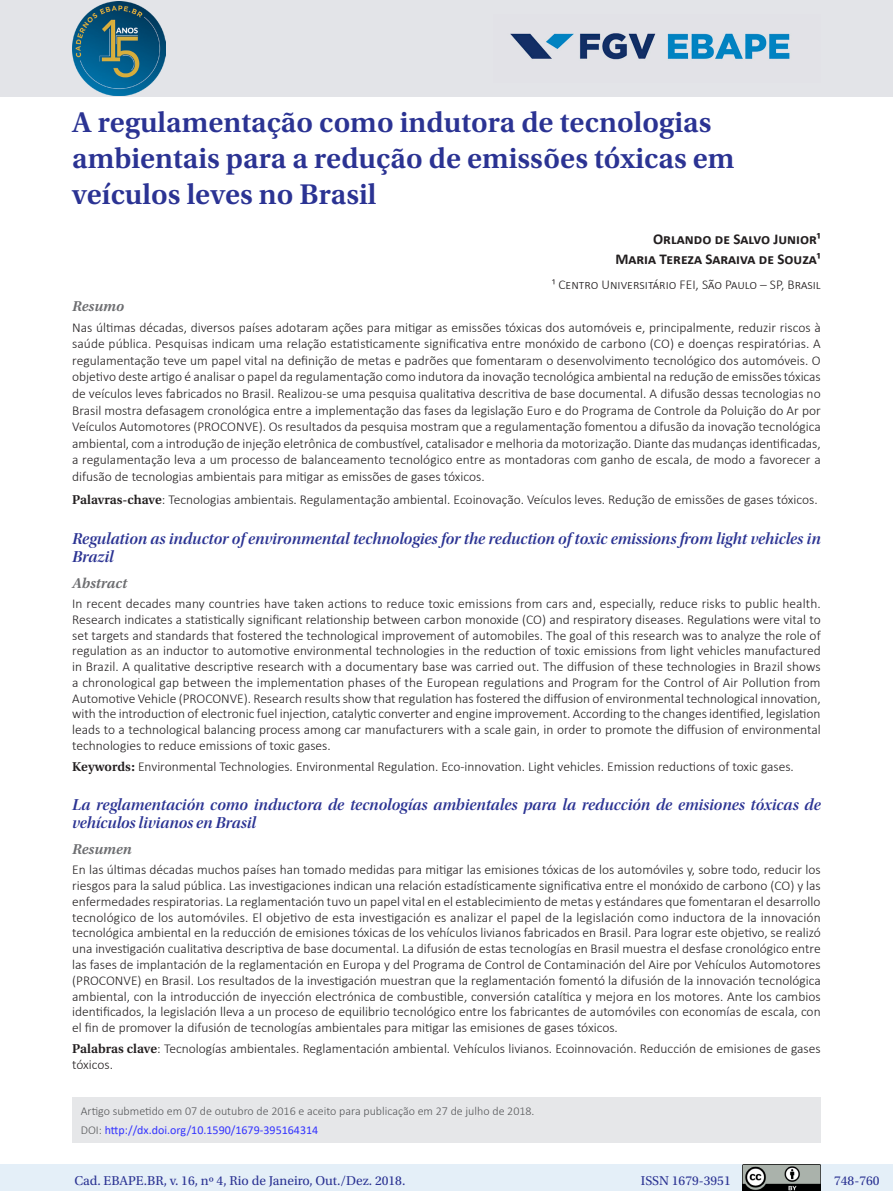
<style>
.page{position:relative;width:893px;height:1191px;background:#fff}
.page>*{position:absolute;margin:0;border:0;box-sizing:border-box;transform-origin:0 0}
._01_título_PT{font:600 30px/36px "Utopia Std";color:#2b3393}
._03_3_1_título_IN{font:16.5px/18px "Utopia Std Semibold Disp It";color:#2b3393}
._02_autores{font:700 15px "Calibri";color:#231f20}
._03_0_titulo_resumo{font:italic 600 15px "Utopia Std";color:#6c6d70}
._03_1_1_resumo_PT{font:300 13.5px/15.8px "Calibri";color:#231f20;text-align:justify}
._03_1_2_palavras-cha{font:300 13.5px/16.5px "Calibri";color:#231f20}
.t1{font:13.5px "Utopia Std";color:#2b3393}
._02_autores_-_tit{font:300 13.5px "Calibri";color:#231f20}
._06_3_nota_de_rodape{font:300 12px "Calibri";color:#57585a}
._06_3_nota_de_rodape-2{font:12px "Calibri";color:#33f}
.s1{font-family:"Utopia Std";font-weight:600}
.s2{font-weight:300;color:#57585a}
</style>
<div class="page">
<div style="left:0;top:1164px;width:893px;height:27px;background:#e4eff8"></div>
<img style="left:743px;top:1164px;width:78px;height:27px">
<div style="left:0;top:0;width:893px;height:97px;background:#e3e4e8"></div>
<img style="left:510px;top:33px;width:280px;height:27px">
<img style="left:72px;top:1px;width:94px;height:94px">
<div style="left:72px;top:1097px;width:749px;height:45px;background:#e6e7e9"></div>
<p class="_01_título_PT" style="left:72px;top:105px;width:664px">A regulamentação como indutora de tecnologias ambientais para a redução de emissões tóxicas em veículos leves no Brasil</p>
<p class="_02_autores" style="left:653px;top:228px;width:169px">Orlando de Salvo Junior¹</p>
<p class="_02_autores" style="left:615px;top:249px;width:207px">Maria Tereza Saraiva de Souza¹</p>
<p class="_02_autores_-_tit" style="left:552px;top:276px;width:270px">¹ Centro Universitário FEI, São Paulo – SP, Brasil</p>
<p class="_03_0_titulo_resumo" style="left:72px;top:298px;width:53px">Resumo</p>
<p class="_03_1_1_resumo_PT" style="left:72px;top:319px;width:750px;line-height:16.5px">Nas últimas décadas, diversos países adotaram ações para mitigar as emissões tóxicas dos automóveis e, principalmente, reduzir riscos à saúde pública. Pesquisas indicam uma relação estatisticamente significativa entre monóxido de carbono (CO) e doenças respiratórias. A regulamentação teve um papel vital na definição de metas e padrões que fomentaram o desenvolvimento tecnológico dos automóveis. O objetivo deste artigo é analisar o papel da regulamentação como indutora da inovação tecnológica ambiental na redução de emissões tóxicas de veículos leves fabricados no Brasil. Realizou-se uma pesquisa qualitativa descritiva de base documental. A difusão dessas tecnologias no Brasil mostra defasagem cronológica entre a implementação das fases da legislação Euro e do Programa de Controle da Poluição do Ar por Veículos Automotores (PROCONVE). Os resultados da pesquisa mostram que a regulamentação fomentou a difusão da inovação tecnológica ambiental, com a introdução de injeção eletrônica de combustível, catalisador e melhoria da motorização. Diante das mudanças identificadas, a regulamentação leva a um processo de balanceamento tecnológico entre as montadoras com ganho de escala, de modo a favorecer a difusão de tecnologias ambientais para mitigar as emissões de gases tóxicos.</p>
<p class="_03_1_2_palavras-cha" style="left:72px;top:491px;width:747px"><span class="s1">Palavras-chave</span>: Tecnologias ambientais. Regulamentação ambiental. Ecoinovação. Veículos leves. Redução de emissões de gases tóxicos.</p>
<p class="_03_3_1_título_IN" style="left:72px;top:529px;width:750px">Regulation as inductor of environmental technologies for the reduction of toxic emissions from light vehicles in<br>Brazil</p>
<p class="_03_0_titulo_resumo" style="left:72px;top:575px;width:57px">Abstract</p>
<p class="_03_1_1_resumo_PT" style="left:72px;top:595px;width:750px">In recent decades many countries have taken actions to reduce toxic emissions from cars and, especially, reduce risks to public health.<br>Research indicates a statistically significant relationship between carbon monoxide (CO) and respiratory diseases. Regulations were vital to set targets and standards that fostered the technological improvement of automobiles. The goal of this research was to analyze the role of regulation as an inductor to automotive environmental technologies in the reduction of toxic emissions from light vehicles manufactured in Brazil. A qualitative descriptive research with a documentary base was carried out. The diffusion of these technologies in Brazil shows a chronological gap between the implementation phases of the European regulations and Program for the Control of Air Pollution from Automotive Vehicle (PROCONVE). Research results show that regulation has fostered the diffusion of environmental technological innovation, with the introduction of electronic fuel injection, catalytic converter and engine improvement. According to the changes identified, legislation leads to a technological balancing process among car manufacturers with a scale gain, in order to promote the diffusion of environmental technologies to reduce emissions of toxic gases.</p>
<p class="_03_1_2_palavras-cha" style="left:72px;top:758px;width:723px"><span class="s1">Keywords:</span> Environmental Technologies. Environmental Regulation. Eco-innovation. Light vehicles. Emission reductions of toxic gases.</p>
<p class="_03_3_1_título_IN" style="left:72px;top:796px;width:750px">La reglamentación como inductora de tecnologías ambientales para la reducción de emisiones tóxicas de vehículos livianos en Brasil</p>
<p class="_03_0_titulo_resumo" style="left:72px;top:841px;width:61px">Resumen</p>
<p class="_03_1_1_resumo_PT" style="left:72px;top:862px;width:750px">En las últimas décadas muchos países han tomado medidas para mitigar las emisiones tóxicas de los automóviles y, sobre todo, reducir los riesgos para la salud pública. Las investigaciones indican una relación estadísticamente significativa entre el monóxido de carbono (CO) y las enfermedades respiratorias. La reglamentación tuvo un papel vital en el establecimiento de metas y estándares que fomentaran el desarrollo tecnológico de los automóviles. El objetivo de esta investigación es analizar el papel de la legislación como inductora de la innovación tecnológica ambiental en la reducción de emisiones tóxicas de los vehículos livianos fabricados en Brasil. Para lograr este objetivo, se realizó una investigación cualitativa descriptiva de base documental. La difusión de estas tecnologías en Brasil muestra el desfase cronológico entre las fases de implantación de la reglamentación en Europa y del Programa de Control de Contaminación del Aire por Vehículos Automotores (PROCONVE) en Brasil. Los resultados de la investigación muestran que la reglamentación fomentó la difusión de la innovación tecnológica ambiental, con la introducción de inyección electrónica de combustible, conversión catalítica y mejora en los motores. Ante los cambios identificados, la legislación lleva a un proceso de equilibrio tecnológico entre los fabricantes de automóviles con economías de escala, con el fin de promover la difusión de tecnologías ambientales para mitigar las emisiones de gases tóxicos.</p>
<p class="_03_1_2_palavras-cha" style="left:72px;top:1040px;width:750px"><span class="s1">Palabras clave</span>: Tecnologías ambientales. Reglamentación ambiental. Vehículos livianos. Ecoinnovación. Reducción de emisiones de gases tóxicos.</p>
<p class="_06_3_nota_de_rodape" style="left:81px;top:1103px;width:455px">Artigo submetido em 07 de outubro de 2016 e aceito para publicação em 27 de julho de 2018.</p>
<p class="_06_3_nota_de_rodape-2" style="left:81px;top:1121px;width:239px"><span class="s2">DOI:</span> http://dx.doi.org/10.1590/1679-395164314</p>
<p class="t1" style="left:74px;top:1173px;width:333px">Cad. EBAPE.BR, v. 16, nº 4, Rio de Janeiro, Out./Dez. 2018.</p>
<p class="t1" style="left:641px;top:1173px;width:91px">ISSN 1679-3951</p>
<p class="t1" style="left:834px;top:1173px;width:47px">748-760</p>
</div>
